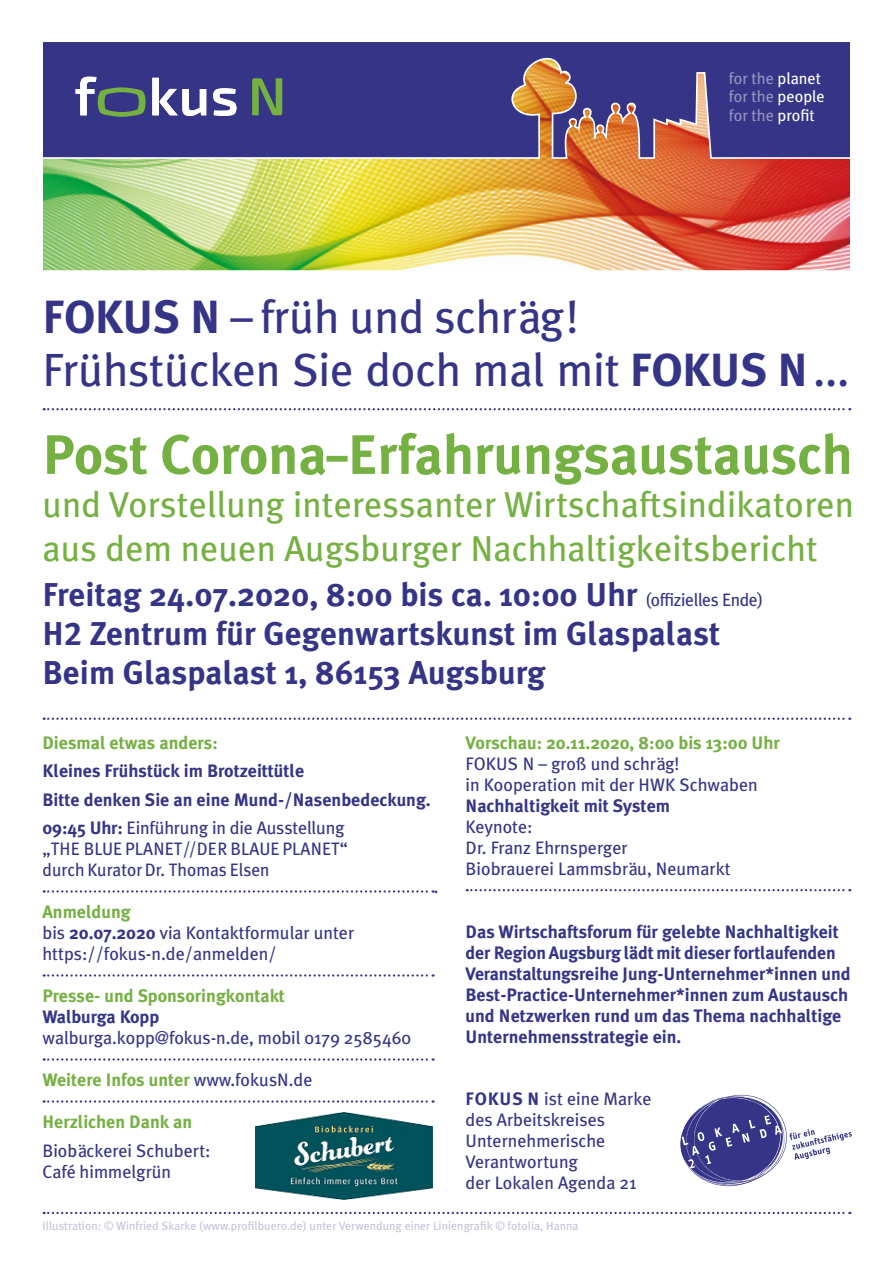
<style>
.page{position:relative;width:893px;height:1263px;background:#fff}
.page>*{position:absolute;margin:0;border:0;box-sizing:border-box;transform-origin:0 0}
.t1{font:700 55.5px "Meta Plus";color:#75b042}
.t2{font:46.5px/52.5px "Meta Plus";letter-spacing:-.005em;color:#353487}
.t3{font:36px/43.5px "Meta Plus";letter-spacing:.005em;color:#75b042}
.t4{font:700 33px/39px "Meta Plus";letter-spacing:.005em;color:#353487}
.t5{font:18px/21px "Meta Plus";color:#353487}
.t6{font:700 18px/21px "Meta Plus";color:#353487}
.t7{font:700 18px "Meta Plus";color:#75b042}
.t8{font:16.2px/18.8px "Meta Plus";color:#9792c0}
.t9{font:12px "Meta Plus";color:#c5c3dd}
.s1{color:#fff}
.s2{font-weight:700}
.s3{font-weight:400;font-size:18px}
.s4{font-family:"Meta Plus Bold Caps";font-weight:400}
.s5{font-weight:400}
.s6{font-weight:700;color:#75b042}
.s7{font-weight:400;color:#353487}
</style>
<div class="page">
<img style="left:43px;top:44px;width:807px;height:227px">
<div style="left:65px;top:52px;width:240px;height:82px;background:#353487"></div>
<svg style="left:76px;top:77px;width:70px;height:40px"></svg>
<svg style="left:213px;top:88px;width:23px;height:28px"></svg>
<svg style="left:252px;top:78px;width:30px;height:37px"></svg>
<svg style="left:152px;top:78px;width:54px;height:38px"></svg>
<svg style="left:44px;top:1212px;width:806px;height:2px"></svg>
<svg style="left:44px;top:408px;width:806px;height:2px"></svg>
<svg style="left:680px;top:1094px;width:172px;height:93px"></svg>
<svg style="left:44px;top:890px;width:390px;height:2px"></svg>
<svg style="left:44px;top:974px;width:390px;height:2px"></svg>
<svg style="left:44px;top:1058px;width:390px;height:2px"></svg>
<svg style="left:44px;top:1100px;width:390px;height:2px"></svg>
<svg style="left:44px;top:718px;width:806px;height:2px"></svg>
<svg style="left:467px;top:889px;width:383px;height:2px"></svg>
<img style="left:256px;top:1112px;width:176px;height:88px">
<p class="t8" style="left:729px;top:69px;width:97px">for the <span class="s1">planet </span>for the <span class="s1">people </span>for the <span class="s1">profit</span></p>
<h2 class="t2" style="left:43px;top:290px;width:809px"><span class="s2">FOKUS N</span> – früh und schräg!<br>Frühstücken Sie doch mal mit <span class="s2">FOKUS N</span> ...</h2>
<h1 class="t1" style="left:43px;top:423px;width:811px">Post Corona–Erfahrungsaustausch</h1>
<h3 class="t3" style="left:43px;top:483px;width:813px">und Vorstellung interessanter Wirtschaftsindikatoren aus dem neuen Augsburger Nachhaltigkeitsbericht</h3>
<h3 class="t4" style="left:43px;top:575px;width:722px">Freitag 24.07.2020, 8:00 bis ca. 10:00 Uhr <span class="s3">(offizielles Ende)<br></span>H<span class="s4">2</span> Zentrum für Gegenwartskunst im Glaspalast<br>Beim Glaspalast 1, 86153 Augsburg</h3>
<p class="t7" style="left:43px;top:732px;width:177px">Diesmal etwas anders:</p>
<p class="t6" style="left:43px;top:756px;width:390px;line-height:28.5px">Kleines Frühstück im Brotzeittütle<br>Bitte denken Sie an eine Mund-/Nasenbedeckung.<br>09:45 Uhr: <span class="s5">Einführung in die Ausstellung</span></p>
<p class="t5" style="left:43px;top:838px;width:307px">„THE BLUE PLANET//DER BLAUE PLANET“ durch Kurator Dr. Thomas Elsen</p>
<p class="t5" style="left:43px;top:901px;width:313px"><span class="s6">Anmeldung<br></span>bis <span class="s2">20.07.2020</span> via Kontaktformular unter https://fokus-n.de/anmelden/</p>
<p class="t7" style="left:43px;top:985px;width:244px">Presse- und Sponsoringkontakt</p>
<p class="t6" style="left:43px;top:1006px;width:118px">Walburga Kopp</p>
<p class="t5" style="left:43px;top:1027px;width:370px">walburga.kopp@fokus-n.de, mobil 0179 2585460</p>
<p class="t7" style="left:43px;top:1069px;width:272px">Weitere Infos unter <span class="s7">www.fokusN.de</span></p>
<p class="t7" style="left:43px;top:1111px;width:151px">Herzlichen Dank an</p>
<p class="t5" style="left:43px;top:1140px;width:170px">Biobäckerei Schubert:<br>Café himmelgrün</p>
<p class="t5" style="left:434px;top:876px;width:6px">.</p>
<p class="t7" style="left:466px;top:732px;width:316px">Vorschau: 20.11.2020, 8:00 bis 13:00 Uhr</p>
<p class="t5" style="left:466px;top:753px;width:294px">FOKUS N – groß und schräg!<br>in Kooperation mit der HWK Schwaben</p>
<p class="t6" style="left:466px;top:795px;width:206px">Nachhaltigkeit mit System</p>
<p class="t5" style="left:466px;top:816px;width:266px">Keynote:<br>Dr. Franz Ehrnsperger<br>Biobrauerei Lammsbräu, Neumarkt</p>
<p class="t6" style="left:466px;top:921px;width:387px">Das Wirtschaftsforum für gelebte Nachhaltigkeit der Region Augsburg lädt mit dieser fortlaufenden Veranstaltungsreihe Jung-Unternehmer*innen und Best-Practice-Unternehmer*innen zum Austausch und Netzwerken rund um das Thema nachhaltige Unternehmensstrategie ein.</p>
<p class="t5" style="left:466px;top:1088px;width:187px"><span class="s2">FOKUS N</span> ist eine Marke des Arbeitskreises<br>Unternehmerische<br>Verantwortung<br>der Lokalen Agenda 21</p>
<p class="t9" style="left:43px;top:1219px;width:538px">Illustration: © Winfried Skarke (www.profilbuero.de) unter Verwendung einer Liniengrafik © fotolia, Hanna</p>
</div>
